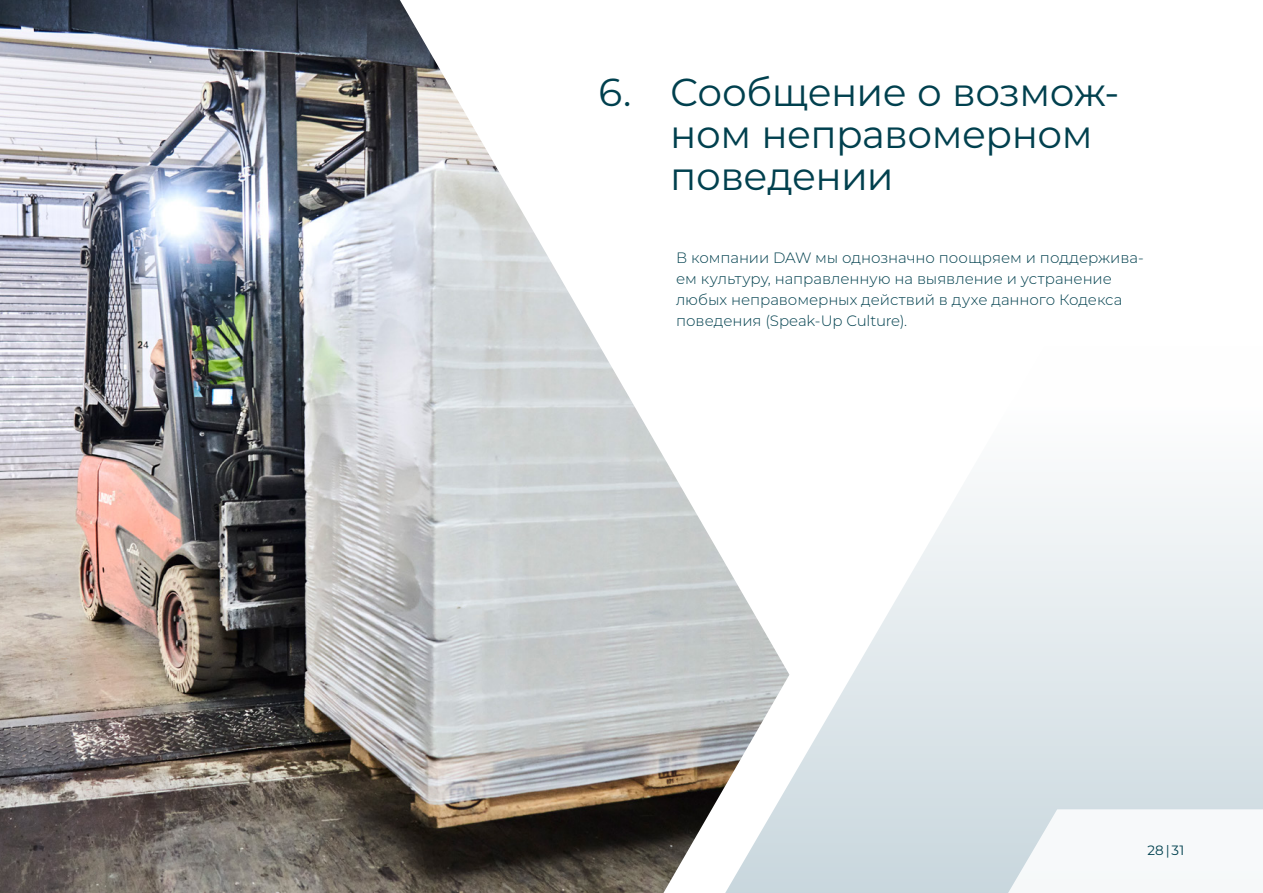
<style>
.page{position:relative;width:1263px;height:893px;background:#fff}
.page>*{position:absolute;margin:0;border:0;box-sizing:border-box;transform-origin:0 0}
.t1{font:39px/42px "Montserrat";letter-spacing:-.015em;color:#00404e}
.t2{font:300 15px/21px "Montserrat";letter-spacing:-.005em;color:#00404e}
.t3{font:13.5px "Montserrat";color:#00404e}
</style>
<div class="page">
<img style="left:0;top:0;width:716px;height:893px">
<svg style="left:716px;top:488px;width:547px;height:405px"></svg>
<svg style="left:998px;top:809px;width:265px;height:84px"></svg>
<h1 class="t1" style="left:670px;top:70px;width:451px;text-indent:-72px">6. Сообщение о возмож&shy;ном неправомерном поведении</h1>
<p class="t2" style="left:676px;top:247px;width:469px">В компании DAW мы однозначно поощряем и поддержива&shy;ем культуру, направленную на выявление и устранение любых неправомерных действий в духе данного Кодекса поведения (Speak-Up Culture).</p>
<p class="t3" style="left:1147px;top:841px;width:38px">28 | 31</p>
</div>
